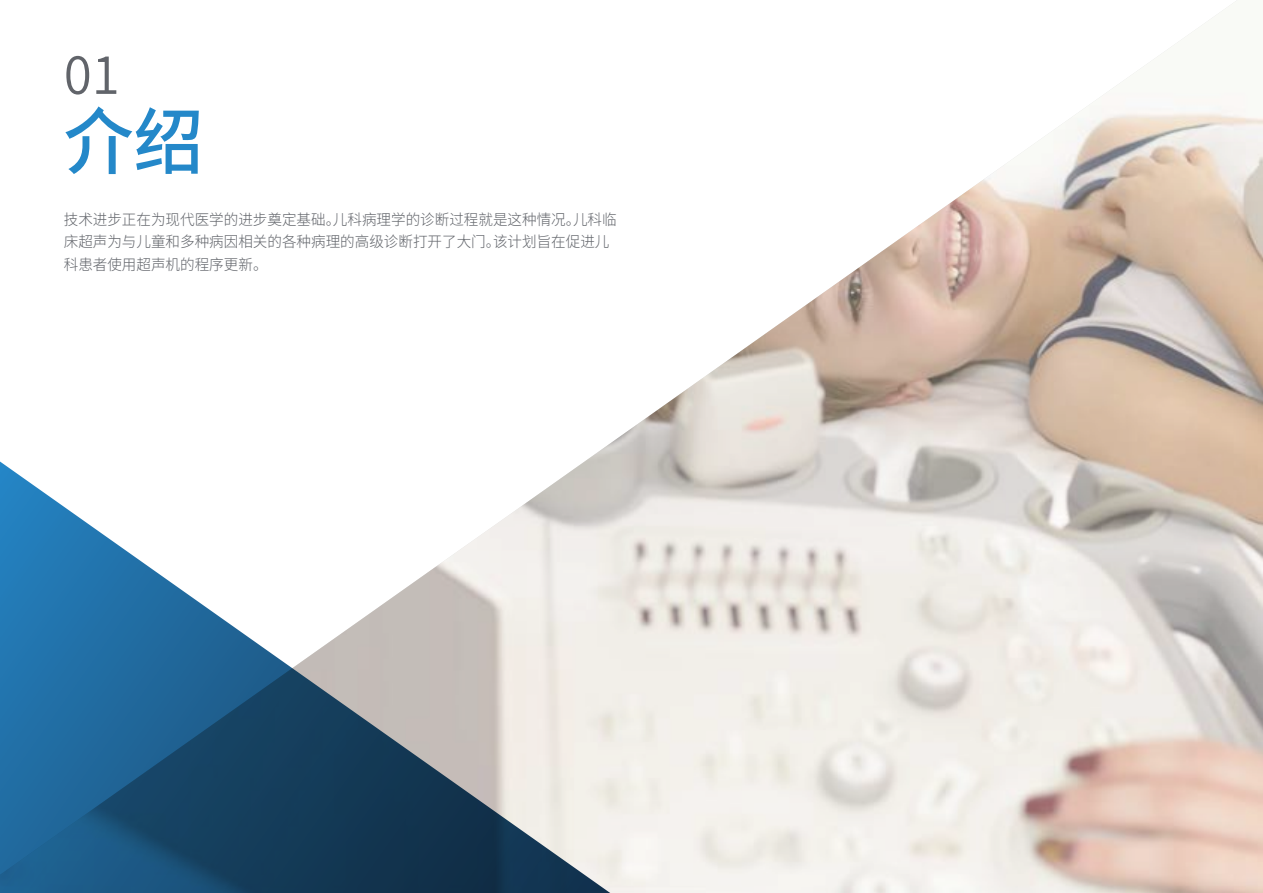
<style>
.page{position:relative;width:1263px;height:893px;background:#fff}
.page>*{position:absolute;margin:0;border:0;box-sizing:border-box;transform-origin:0 0}
.t1{font:500 72px "Source Han Sans CN";color:#2488c9}
.t2{font:52.5px "Source Han Sans CN";color:#61646a}
.t3{font:300 15px/22.5px "Source Han Sans CN";color:#61646a}
</style>
<div class="page">
<img style="left:607px;top:0;width:656px;height:893px">
<svg style="left:0;top:446px;width:640px;height:447px"></svg>
<h2 class="t2" style="left:64px;top:45px;width:57px">01</h2>
<h1 class="t1" style="left:64px;top:101px;width:141px">介绍</h1>
<p class="t3" style="left:64px;top:208px;width:554px">技术进步正在为现代医学的进步奠定基础。儿科病理学的诊断过程就是这种情况。儿科临床超声为与儿童和多种病因相关的各种病理的高级诊断打开了大门。该计划旨在促进儿科患者使用超声机的程序更新。</p>
</div>
